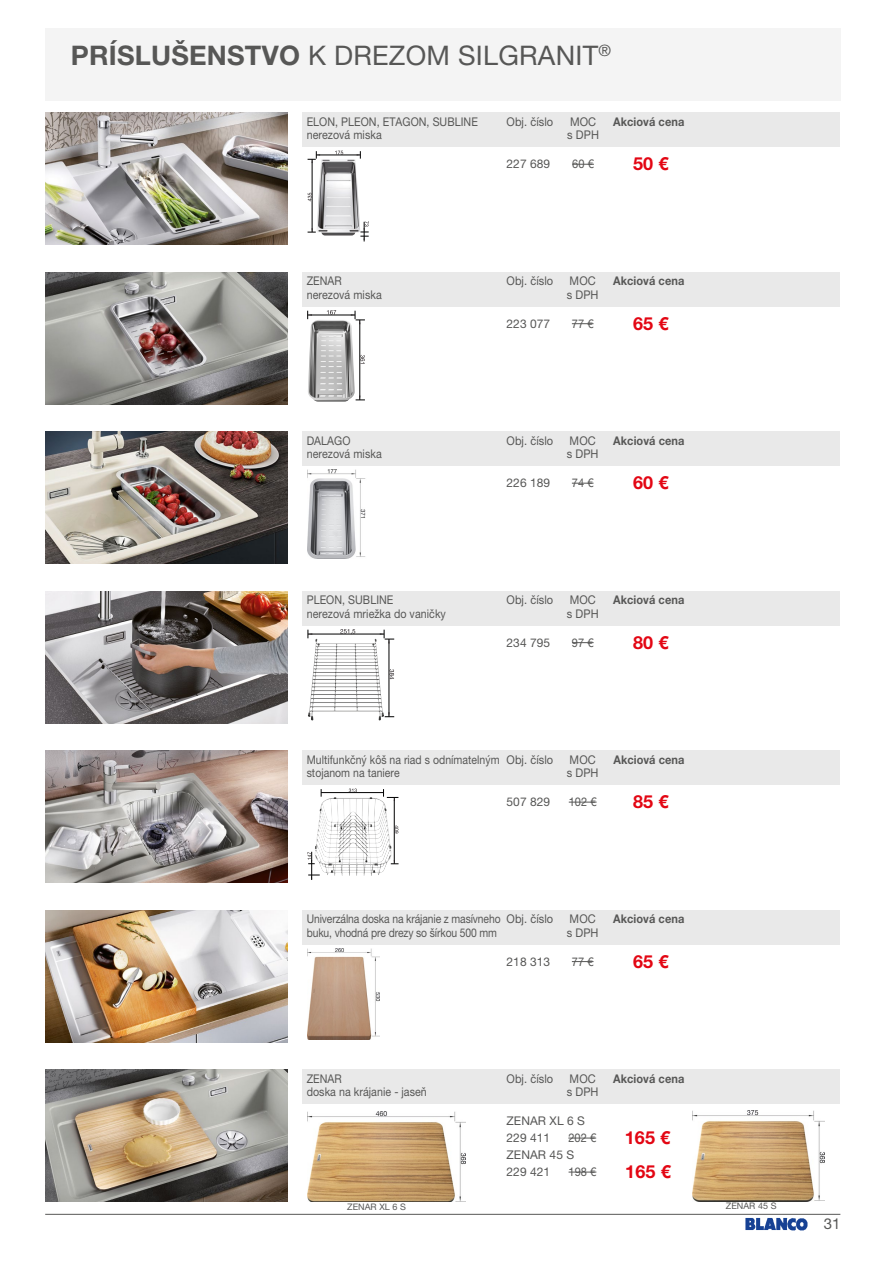
<style>
.page{position:relative;width:893px;height:1263px;background:#fff}
.page>*{position:absolute;margin:0;border:0;box-sizing:border-box;transform-origin:0 0}
.t1{font:27px "Helvetica Neue LT Pro";letter-spacing:.01em;color:#575756}
.t2{font:700 18px "Helvetica Neue LT Pro";letter-spacing:.005em;color:#e30613}
.t3{font:15px "Helvetica Neue LT Pro";color:#575756}
.t4{font:12px/13.5px "Helvetica Neue LT Pro";letter-spacing:.005em;color:#575756;scale:.92 1}
.t5{font:12px/13.5px "Helvetica Neue LT Pro";letter-spacing:.005em;color:#575756;scale:.89 1}
.t6{font:700 12px "Helvetica Neue LT Pro";letter-spacing:.005em;color:#575756;scale:.92 1}
.t7{font:12px/13.5px "Helvetica Neue LT Pro";letter-spacing:.005em;color:#575756;scale:.86 1}
.t8{font:12px/17px "Helvetica Neue LT Pro";letter-spacing:.005em;color:#575756}
.t9{font:12px/13.5px "Helvetica Neue LT Pro";letter-spacing:.005em;color:#575756;scale:.87 1}
.t10{font:9px "Helvetica Neue LT Pro";letter-spacing:.005em;color:#575756}
.s1{font-weight:700}
</style>
<div class="page">
<hr style="left:45px;top:1214px;width:795px;height:1px;background:#575756">
<img style="left:745px;top:1217px;width:63px;height:14px">
<img style="left:45px;top:113px;width:243px;height:132px">
<div style="left:302px;top:113px;width:538px;height:34px;background:#e9e9e9"></div>
<img style="left:317px;top:165px;width:43px;height:71px">
<hr style="left:312px;top:159px;width:1px;height:73px;background:#000">
<svg style="left:307px;top:150px;width:287px;height:15px"></svg>
<svg style="left:308px;top:193px;width:4px;height:8px"></svg>
<svg style="left:308px;top:228px;width:8px;height:5px"></svg>
<svg style="left:360px;top:221px;width:9px;height:20px"></svg>
<img style="left:45px;top:272px;width:243px;height:132px">
<div style="left:302px;top:272px;width:538px;height:34px;background:#e9e9e9"></div>
<img style="left:308px;top:324px;width:47px;height:78px">
<hr style="left:360px;top:320px;width:1px;height:80px;background:#000">
<svg style="left:356px;top:396px;width:9px;height:5px"></svg>
<svg style="left:360px;top:355px;width:5px;height:9px"></svg>
<svg style="left:302px;top:306px;width:382px;height:18px"></svg>
<img style="left:45px;top:432px;width:243px;height:132px">
<div style="left:302px;top:432px;width:538px;height:34px;background:#e9e9e9"></div>
<svg style="left:572px;top:483px;width:21px;height:1px"></svg>
<img style="left:308px;top:470px;width:58px;height:88px">
<img style="left:45px;top:591px;width:243px;height:132px">
<div style="left:302px;top:591px;width:538px;height:34px;background:#e9e9e9"></div>
<hr style="left:389px;top:639px;width:1px;height:78px;background:#000">
<svg style="left:385px;top:712px;width:9px;height:5px"></svg>
<svg style="left:390px;top:669px;width:4px;height:10px"></svg>
<svg style="left:302px;top:625px;width:382px;height:18px"></svg>
<img style="left:308px;top:639px;width:76px;height:81px">
<img style="left:45px;top:751px;width:243px;height:132px">
<div style="left:302px;top:751px;width:538px;height:34px;background:#e9e9e9"></div>
<img style="left:315px;top:803px;width:76px;height:73px">
<hr style="left:394px;top:797px;width:1px;height:67px;background:#000">
<svg style="left:391px;top:860px;width:8px;height:4px"></svg>
<svg style="left:320px;top:788px;width:277px;height:15px"></svg>
<svg style="left:395px;top:825px;width:3px;height:8px"></svg>
<svg style="left:308px;top:852px;width:12px;height:28px"></svg>
<img style="left:45px;top:910px;width:243px;height:132px">
<div style="left:302px;top:910px;width:538px;height:34px;background:#e9e9e9"></div>
<svg style="left:572px;top:961px;width:21px;height:1px"></svg>
<img style="left:307px;top:948px;width:73px;height:91px">
<img style="left:45px;top:1070px;width:243px;height:131px">
<div style="left:302px;top:1070px;width:538px;height:34px;background:#e9e9e9"></div>
<svg style="left:568px;top:1138px;width:28px;height:1px"></svg>
<svg style="left:569px;top:1172px;width:27px;height:1px"></svg>
<img style="left:307px;top:1111px;width:159px;height:90px">
<img style="left:693px;top:1110px;width:131px;height:91px">
<div style="left:45px;top:28px;width:795px;height:72px;background:#f4f4f4"></div>
<p class="t1" style="left:71px;top:39px;width:542px"><span class="s1">PRÍSLUŠENSTVO</span> K DREZOM SILGRANIT<sup>®</sup></p>
<p class="t5" style="left:307px;top:115px;width:194px">ELON, PLEON, ETAGON, SUBLINE nerezová miska</p>
<p class="t4" style="left:507px;top:115px;width:52px">Obj. číslo</p>
<p class="t4" style="left:567px;top:115px;width:36px">MOC s DPH</p>
<p class="t6" style="left:613px;top:114px;width:79px">Akciová cena</p>
<p class="t8" style="left:507px;top:155px;width:45px">227 689</p>
<p class="t4" style="left:572px;top:157px;width:25px">60 €</p>
<p class="t2" style="left:633px;top:153px;width:37px">50 €</p>
<p class="t5" style="left:307px;top:274px;width:86px">ZENAR nerezová miska</p>
<p class="t4" style="left:507px;top:274px;width:52px">Obj. číslo</p>
<p class="t4" style="left:567px;top:274px;width:36px">MOC s DPH</p>
<p class="t6" style="left:613px;top:273px;width:79px">Akciová cena</p>
<p class="t8" style="left:507px;top:315px;width:45px">223 077</p>
<p class="t4" style="left:572px;top:316px;width:25px">77 €</p>
<p class="t2" style="left:633px;top:312px;width:37px">65 €</p>
<p class="t5" style="left:307px;top:433px;width:86px">DALAGO nerezová miska</p>
<p class="t4" style="left:507px;top:433px;width:52px">Obj. číslo</p>
<p class="t4" style="left:567px;top:433px;width:36px">MOC s DPH</p>
<p class="t6" style="left:613px;top:433px;width:79px">Akciová cena</p>
<p class="t8" style="left:507px;top:474px;width:45px">226 189</p>
<p class="t4" style="left:572px;top:476px;width:25px">74 €</p>
<p class="t2" style="left:633px;top:472px;width:37px">60 €</p>
<p class="t5" style="left:307px;top:593px;width:158px">PLEON, SUBLINE<br>nerezová mriežka do vaničky</p>
<p class="t4" style="left:507px;top:593px;width:52px">Obj. číslo</p>
<p class="t4" style="left:567px;top:593px;width:36px">MOC s DPH</p>
<p class="t6" style="left:613px;top:592px;width:79px">Akciová cena</p>
<p class="t8" style="left:507px;top:634px;width:45px">234 795</p>
<p class="t4" style="left:572px;top:635px;width:25px">97 €</p>
<p class="t2" style="left:633px;top:631px;width:37px">80 €</p>
<p class="t9" style="left:307px;top:752px;width:223px">Multifunkčný kôš na riad s odnímatelným stojanom na taniere</p>
<p class="t4" style="left:507px;top:752px;width:52px">Obj. číslo</p>
<p class="t4" style="left:567px;top:752px;width:36px">MOC s DPH</p>
<p class="t6" style="left:613px;top:752px;width:79px">Akciová cena</p>
<p class="t8" style="left:507px;top:793px;width:45px">507 829</p>
<p class="t4" style="left:569px;top:795px;width:32px">102 €</p>
<p class="t2" style="left:633px;top:791px;width:37px">85 €</p>
<p class="t7" style="left:307px;top:912px;width:227px">Univerzálna doska na krájanie z masívneho buku, vhodná pre drezy so šírkou 500 mm</p>
<p class="t4" style="left:507px;top:912px;width:52px">Obj. číslo</p>
<p class="t4" style="left:567px;top:912px;width:36px">MOC s DPH</p>
<p class="t6" style="left:613px;top:911px;width:79px">Akciová cena</p>
<p class="t8" style="left:507px;top:953px;width:45px">218 313</p>
<p class="t4" style="left:572px;top:954px;width:25px">77 €</p>
<p class="t2" style="left:633px;top:950px;width:37px">65 €</p>
<p class="t5" style="left:307px;top:1071px;width:137px">ZENAR<br>doska na krájanie - jaseň</p>
<p class="t4" style="left:507px;top:1071px;width:52px">Obj. číslo</p>
<p class="t4" style="left:567px;top:1071px;width:36px">MOC s DPH</p>
<p class="t6" style="left:613px;top:1071px;width:79px">Akciová cena</p>
<p class="t8" style="left:507px;top:1112px;width:80px">ZENAR XL 6 S<br>229 411</p>
<p class="t4" style="left:568px;top:1131px;width:32px">202 €</p>
<p class="t2" style="left:625px;top:1127px;width:47px">165 €</p>
<p class="t8" style="left:507px;top:1146px;width:69px">ZENAR 45 S<br>229 421</p>
<p class="t4" style="left:569px;top:1165px;width:32px">198 €</p>
<p class="t2" style="left:625px;top:1161px;width:47px">165 €</p>
<p class="t10" style="left:347px;top:1201px;width:60px">ZENAR XL 6 S</p>
<p class="t10" style="left:726px;top:1201px;width:52px">ZENAR 45 S</p>
<p class="t3" style="left:824px;top:1215px;width:18px">31</p>
</div>
